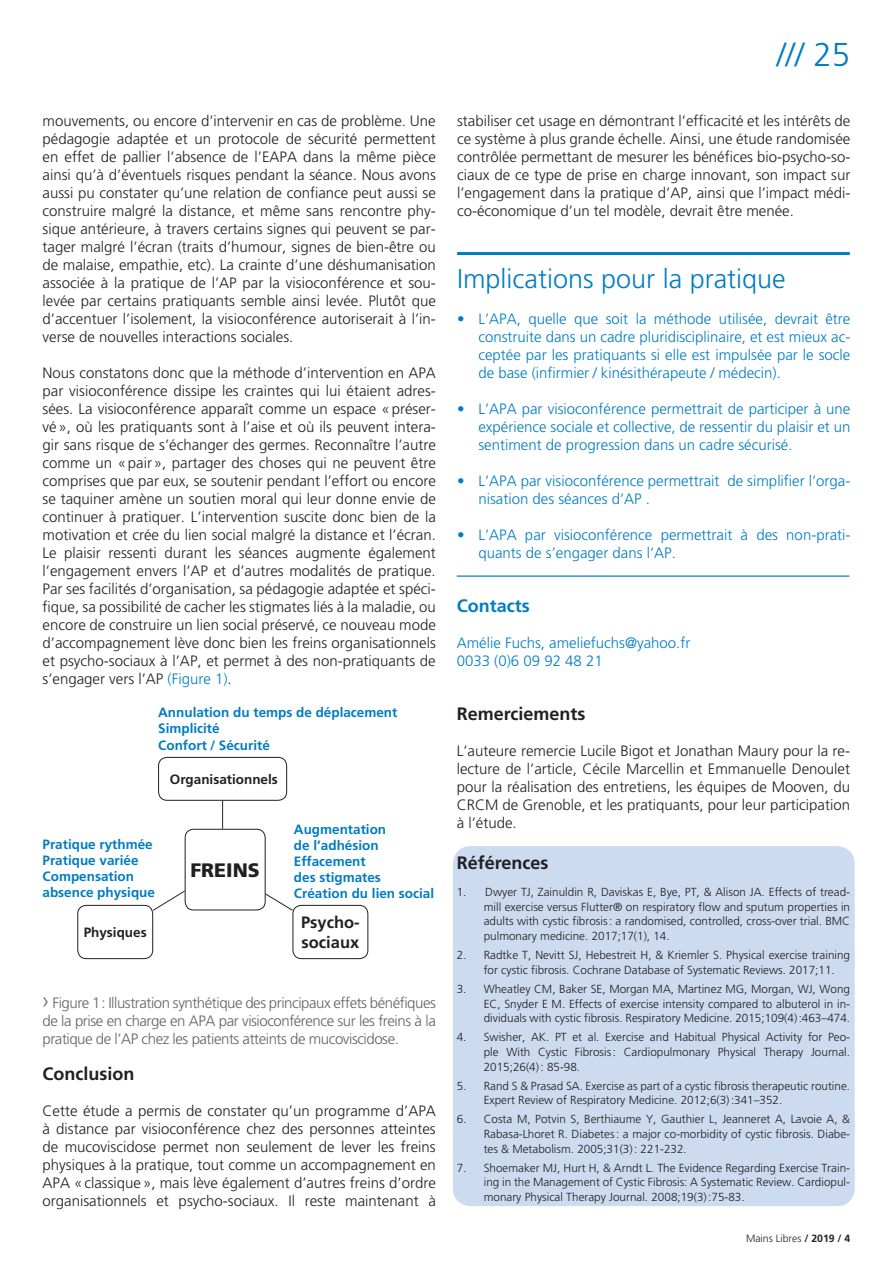
<style>
.page{position:relative;width:893px;height:1263px;background:#fff}
.page>*{position:absolute;margin:0;border:0;box-sizing:border-box;transform-origin:0 0}
.t1{font:300 33px "Frutiger";color:#007cc2}
.t2{font:300 27px "Frutiger";color:#007cc2}
.t3{font:900 19.5px "Frutiger";color:#231f20}
.t4{font:700 18px "Frutiger";color:#231f20}
.t5{font:700 18px "Frutiger";color:#007cc2}
.t6{font:700 16.5px/19.8px "Frutiger";color:#231f20}
.t7{font:300 15px/18px "Frutiger";color:#231f20;text-align:justify}
.t8{font:300 15px/18px "Frutiger";color:#007cc2;text-align:justify}
.t9{font:300 15px/18px "Frutiger";letter-spacing:-.03em;color:#636366;text-align:justify}
.t10{font:700 13.5px/16.2px "Frutiger";color:#007cc2}
.t11{font:700 13.5px "Frutiger";color:#231f20}
.t12{font:300 11.7px/14.7px "Frutiger";color:#231f20;text-align:justify}
.t13{font:300 10.5px "Frutiger";color:#231f20}
.s1{color:#007cc2}
.s2{font-size:22.5px}
.s3{font-weight:700}
</style>
<div class="page">
<div style="left:453px;top:846px;width:402px;height:360px;background:#ccdbef;border-radius:18px"></div>
<hr style="left:457px;top:252px;width:393px;height:3px;background:#007cc2">
<hr style="left:457px;top:575px;width:392px;height:2px;background:#007cc2">
<div style="left:158px;top:757px;width:129px;height:44px;border:1px solid #231f20;border-radius:9px"></div>
<div style="left:77px;top:905px;width:76px;height:54px;border:1px solid #231f20;border-radius:9px"></div>
<div style="left:293px;top:905px;width:75px;height:54px;border:1px solid #231f20;border-radius:9px"></div>
<div style="left:185px;top:829px;width:81px;height:81px;border:1px solid #231f20;border-radius:9px"></div>
<svg style="left:222px;top:801px;width:1px;height:28px"></svg>
<svg style="left:152px;top:890px;width:34px;height:21px"></svg>
<svg style="left:265px;top:893px;width:29px;height:18px"></svg>
<p class="t7" style="left:43px;top:112px;width:395px">mouvements, ou encore d’intervenir en cas de problème. Une pédagogie adaptée et un protocole de sécurité permettent en effet de pallier l’absence de l’EAPA dans la même pièce ainsi qu’à d’éventuels risques pendant la séance. Nous avons aussi pu constater qu’une relation de confiance peut aussi se construire malgré la distance, et même sans rencontre phy&shy;sique antérieure, à travers certains signes qui peuvent se par&shy;tager malgré l’écran (traits d’humour, signes de bien-être ou de malaise, empathie, etc). La crainte d’une déshumanisation associée à la pratique de l’AP par la visioconférence et sou&shy;levée par certains pratiquants semble ainsi levée. Plutôt que d’accentuer l’isolement, la visioconférence autoriserait à l’in&shy;verse de nouvelles interactions sociales.</p>
<p class="t7" style="left:43px;top:364px;width:395px">Nous constatons donc que la méthode d’intervention en APA par visioconférence dissipe les craintes qui lui étaient adres&shy;sées. La visioconférence apparaît comme un espace «préser&shy;vé», où les pratiquants sont à l’aise et où ils peuvent intera&shy;gir sans risque de s’échanger des germes. Reconnaître l’autre comme un «pair», partager des choses qui ne peuvent être comprises que par eux, se soutenir pendant l’effort ou encore se taquiner amène un soutien moral qui leur donne envie de continuer à pratiquer. L’intervention suscite donc bien de la motivation et crée du lien social malgré la distance et l’écran.<br>Le plaisir ressenti durant les séances augmente également l’engagement envers l’AP et d’autres modalités de pratique.<br>Par ses facilités d’organisation, sa pédagogie adaptée et spéci&shy;fique, sa possibilité de cacher les stigmates liés à la maladie, ou encore de construire un lien social préservé, ce nouveau mode d’accompagnement lève donc bien les freins organisationnels et psycho-sociaux à l’AP, et permet à des non-pratiquants de s’engager vers l’AP <span class="s1">(Figure 1)</span>.</p>
<p class="t10" style="left:158px;top:704px;width:241px">Annulation du temps de déplacement</p>
<p class="t10" style="left:158px;top:720px;width:63px">Simplicité</p>
<p class="t10" style="left:158px;top:737px;width:113px">Confort / Sécurité</p>
<p class="t11" style="left:170px;top:771px;width:110px">Organisationnels</p>
<p class="t10" style="left:43px;top:836px;width:112px">Pratique rythmée</p>
<p class="t10" style="left:43px;top:852px;width:98px">Pratique variée</p>
<p class="t10" style="left:43px;top:868px;width:114px">Compensation absence physique</p>
<p class="t3" style="left:190px;top:859px;width:71px">FREINS</p>
<p class="t10" style="left:294px;top:821px;width:94px">Augmentation de l’adhésion</p>
<p class="t10" style="left:294px;top:853px;width:89px">Effacement des stigmates</p>
<p class="t10" style="left:294px;top:886px;width:142px">Création du lien social</p>
<p class="t11" style="left:84px;top:924px;width:65px">Physiques</p>
<p class="t6" style="left:301px;top:913px;width:60px">Psycho&shy;sociaux</p>
<p class="t9" style="left:43px;top:994px;width:395px"><span class="s2">›</span> Figure 1: Illustration synthétique des principaux effets bénéfiques de la prise en charge en APA par visioconférence sur les freins à la pratique de l’AP chez les patients atteints de mucoviscidose.</p>
<p class="t4" style="left:43px;top:1063px;width:93px">Conclusion</p>
<p class="t7" style="left:43px;top:1102px;width:395px">Cette étude a permis de constater qu’un programme d’APA à distance par visioconférence chez des personnes atteintes de mucoviscidose permet non seulement de lever les freins physiques à la pratique, tout comme un accompagnement en APA «classique», mais lève également d’autres freins d’ordre organisationnels et psycho-sociaux. Il reste maintenant à</p>
<h1 class="t1" style="left:777px;top:36px;width:75px">/// 25</h1>
<p class="t7" style="left:457px;top:112px;width:395px">stabiliser cet usage en démontrant l’efficacité et les intérêts de ce système à plus grande échelle. Ainsi, une étude randomisée contrôlée permettant de mesurer les bénéfices bio-psycho-so&shy;ciaux de ce type de prise en charge innovant, son impact sur l’engagement dans la pratique d’AP, ainsi que l’impact médi&shy;co-économique d’un tel modèle, devrait être menée.</p>
<p class="t2" style="left:457px;top:263px;width:330px">Implications pour la pratique</p>
<p class="t8" style="left:478px;top:310px;width:374px;text-indent:-21px">• L’APA, quelle que soit la méthode utilisée, devrait être construite dans un cadre pluridisciplinaire, et est mieux ac&shy;ceptée par les pratiquants si elle est impulsée par le socle de base (infirmier / kinésithérapeute / médecin).</p>
<p class="t8" style="left:478px;top:400px;width:374px;text-indent:-21px">• L’APA par visioconférence permettrait de participer à une expérience sociale et collective, de ressentir du plaisir et un sentiment de progression dans un cadre sécurisé.</p>
<p class="t8" style="left:478px;top:472px;width:374px;text-indent:-21px">• L’APA par visioconférence permettrait de simplifier l’orga&shy;nisation des séances d’AP .</p>
<p class="t8" style="left:478px;top:526px;width:374px;text-indent:-21px">• L’APA par visioconférence permettrait à des non-prati&shy;quants de s’engager dans l’AP.</p>
<p class="t5" style="left:457px;top:595px;width:74px">Contacts</p>
<p class="t8" style="left:457px;top:634px;width:235px">Amélie Fuchs, ameliefuchs@yahoo.fr</p>
<p class="t8" style="left:457px;top:652px;width:147px">0033 (0)6 09 92 48 21</p>
<p class="t4" style="left:457px;top:703px;width:130px">Remerciements</p>
<p class="t7" style="left:457px;top:742px;width:395px">L’auteure remercie Lucile Bigot et Jonathan Maury pour la re&shy;lecture de l’article, Cécile Marcellin et Emmanuelle Denoulet pour la réalisation des entretiens, les équipes de Mooven, du CRCM de Grenoble, et les pratiquants, pour leur participation à l’étude.</p>
<p class="t4" style="left:457px;top:852px;width:93px">Références</p>
<p class="t12" style="left:484px;top:885px;width:368px;text-indent:-27px">1. Dwyer TJ, Zainuldin R, Daviskas E, Bye, PT, &amp; Alison JA. Effects of tread&shy;mill exercise versus Flutter® on respiratory flow and sputum properties in adults with cystic fibrosis: a randomised, controlled, cross-over trial. BMC pulmonary medicine. 2017;17(1), 14.</p>
<p class="t12" style="left:484px;top:948px;width:368px;text-indent:-27px">2. Radtke T, Nevitt SJ, Hebestreit H, &amp; Kriemler S. Physical exercise training for cystic fibrosis. Cochrane Database of Systematic Reviews. 2017;11.</p>
<p class="t12" style="left:484px;top:981px;width:368px;text-indent:-27px">3. Wheatley CM, Baker SE, Morgan MA, Martinez MG, Morgan, WJ, Wong EC, Snyder E M. Effects of exercise intensity compared to albuterol in in&shy;dividuals with cystic fibrosis. Respiratory Medicine. 2015;109(4):463–474.</p>
<p class="t12" style="left:484px;top:1030px;width:368px;text-indent:-27px">4. Swisher, AK. PT et al. Exercise and Habitual Physical Activity for Peo&shy;ple With Cystic Fibrosis: Cardiopulmonary Physical Therapy Journal.<br>2015;26(4): 85-98.</p>
<p class="t12" style="left:484px;top:1078px;width:368px;text-indent:-27px">5. Rand S &amp; Prasad SA. Exercise as part of a cystic fibrosis therapeutic routine.<br>Expert Review of Respiratory Medicine. 2012;6(3):341–352.</p>
<p class="t12" style="left:484px;top:1112px;width:368px;text-indent:-27px">6. Costa M, Potvin S, Berthiaume Y, Gauthier L, Jeanneret A, Lavoie A, &amp; Rabasa-Lhoret R. Diabetes: a major co-morbidity of cystic fibrosis. Diabe&shy;tes &amp; Metabolism. 2005;31(3): 221-232.</p>
<p class="t12" style="left:484px;top:1160px;width:368px;text-indent:-27px">7. Shoemaker MJ, Hurt H, &amp; Arndt L. The Evidence Regarding Exercise Train&shy;ing in the Management of Cystic Fibrosis: A Systematic Review. Cardiopul&shy;monary Physical Therapy Journal. 2008;19(3):75-83.</p>
<p class="t13" style="left:746px;top:1232px;width:106px">Mains Libres <span class="s3">/ 2019 / 4</span></p>
</div>
